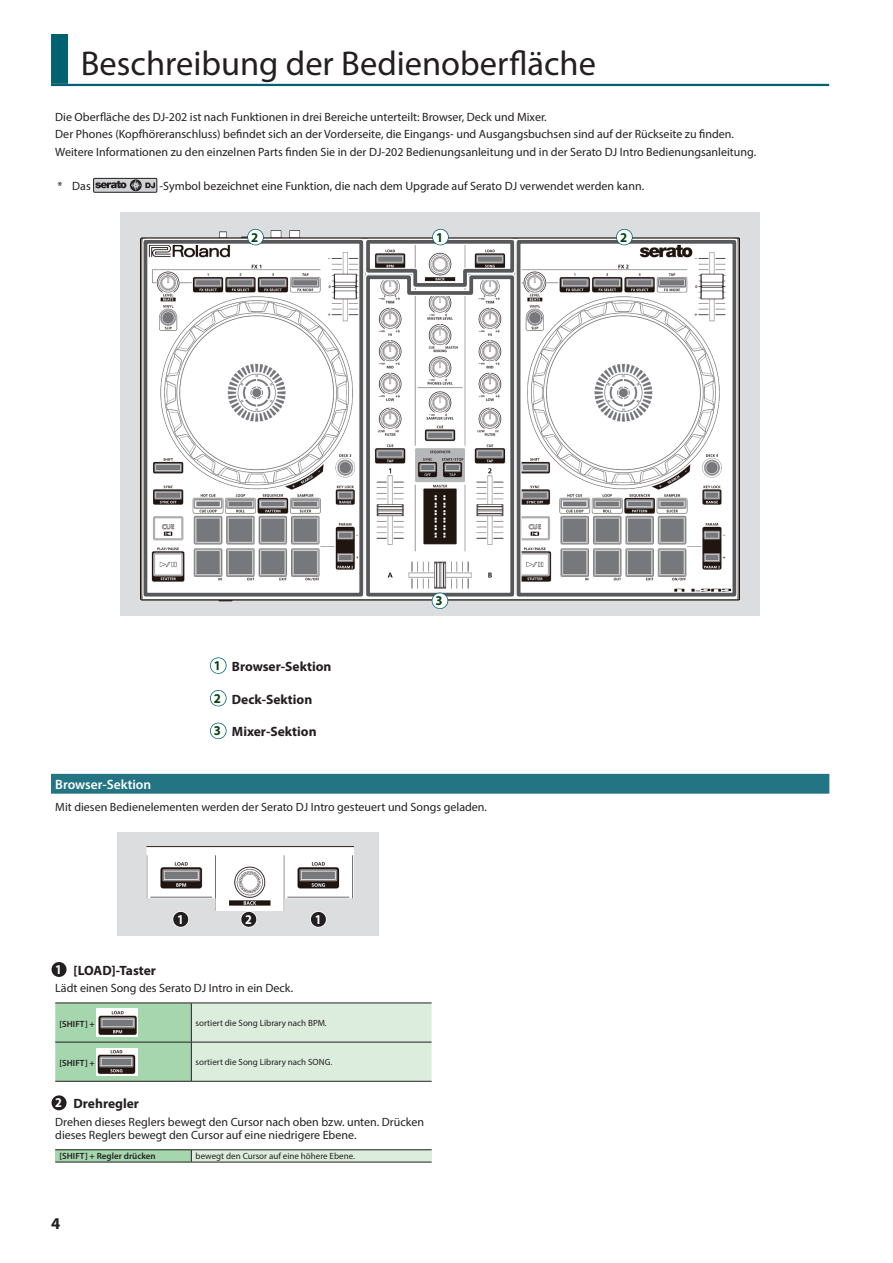
<style>
.page{position:relative;width:893px;height:1263px;background:#fff}
.page>*{position:absolute;margin:0;border:0;box-sizing:border-box;transform-origin:0 0}
.t1{font:34.5px "Myriad Pro";color:#231f20}
.t2{font:700 16.5px "Myriad Pro";color:#231f20}
.t3{font:700 13.5px "Myriad Pro";color:#231f20}
.t4{font:600 13.5px "Myriad Pro";color:#fff}
.t5{font:700 13.5px "Myriad Pro";color:#004415;scale:.95 1}
.t6{font:700 13.5px "Myriad Pro";color:#fff;scale:.9 1}
.t7{font:12px/17.7px "Myriad Pro";color:#231f20}
.t8{font:9px "Myriad Pro";color:#231f20}
.t9{font:600 9px "Myriad Pro";color:#231f20}
.s1{color:#004415}
.s2{color:#fff}
</style>
<div class="page">
<div style="left:51px;top:34px;width:17px;height:50px;background:#006270"></div>
<hr style="left:51px;top:84px;width:778px;height:2px;background:#006270">
<div style="left:93px;top:178px;width:64px;height:14px;border:1px solid #231f20"></div>
<svg style="left:95px;top:179px;width:60px;height:12px"></svg>
<div style="left:120px;top:212px;width:640px;height:404px;background:#dcdddf"></div>
<img style="left:141px;top:228px;width:599px;height:375px">
<svg style="left:218px;top:657px;width:9px;height:17px"></svg>
<svg style="left:218px;top:690px;width:9px;height:16px"></svg>
<svg style="left:218px;top:723px;width:9px;height:16px"></svg>
<div style="left:142px;top:239px;width:222px;height:359px;border:6px solid #fff"></div>
<div style="left:516px;top:239px;width:221px;height:359px;border:6px solid #fff"></div>
<svg style="left:364px;top:291px;width:152px;height:307px;background:#d6d5d5"></svg>
<div style="left:144px;top:240px;width:219px;height:356px;border:4px solid #57585a"></div>
<div style="left:517px;top:240px;width:219px;height:356px;border:4px solid #57585a"></div>
<svg style="left:362px;top:229px;width:156px;height:62px"></svg>
<svg style="left:255px;top:229px;width:13px;height:16px"></svg>
<svg style="left:624px;top:229px;width:13px;height:16px"></svg>
<svg style="left:440px;top:592px;width:12px;height:17px"></svg>
<div style="left:51px;top:774px;width:778px;height:19px;background:#247584"></div>
<svg style="left:59px;top:962px;width:8px;height:15px"></svg>
<svg style="left:59px;top:1095px;width:8px;height:16px"></svg>
<div style="left:117px;top:832px;width:262px;height:104px;background:#dcdddf"></div>
<img style="left:146px;top:846px;width:208px;height:65px">
<svg style="left:249px;top:911px;width:8px;height:16px"></svg>
<svg style="left:181px;top:911px;width:8px;height:16px"></svg>
<svg style="left:318px;top:911px;width:9px;height:16px"></svg>
<svg style="left:55px;top:1004px;width:377px;height:77px;background:#cae4cd"></svg>
<hr style="left:55px;top:1003px;width:136px;height:1px;background:#231f20">
<hr style="left:55px;top:1042px;width:136px;height:1px;background:#231f20">
<hr style="left:55px;top:1081px;width:136px;height:1px;background:#231f20">
<hr style="left:191px;top:1003px;width:241px;height:1px;background:#231f20">
<hr style="left:191px;top:1003px;width:1px;height:39px;background:#231f20">
<hr style="left:191px;top:1042px;width:241px;height:1px;background:#231f20">
<hr style="left:191px;top:1042px;width:1px;height:39px;background:#231f20">
<hr style="left:191px;top:1081px;width:241px;height:1px;background:#231f20">
<img style="left:97px;top:1009px;width:40px;height:27px">
<img style="left:97px;top:1048px;width:40px;height:27px">
<div style="left:55px;top:1150px;width:136px;height:12px;background:#a5d6ae"></div>
<div style="left:191px;top:1150px;width:241px;height:12px;background:#dceddd"></div>
<hr style="left:55px;top:1149px;width:136px;height:1px;background:#231f20">
<hr style="left:191px;top:1149px;width:241px;height:1px;background:#231f20">
<svg style="left:191px;top:1150px;width:1px;height:12px"></svg>
<hr style="left:55px;top:1162px;width:136px;height:1px;background:#231f20">
<hr style="left:191px;top:1162px;width:241px;height:1px;background:#231f20">
<h1 class="t1" style="left:81px;top:42px;width:517px">Beschreibung der Bedienoberfläche</h1>
<p class="t7" style="left:55px;top:108px;width:702px">Die Oberfläche des DJ-202 ist nach Funktionen in drei Bereiche unterteilt: Browser, Deck und Mixer.<br>Der Phones (Kopfhöreranschluss) befindet sich an der Vorderseite, die Eingangs- und Ausgangsbuchsen sind auf der Rückseite zu finden.<br>Weitere Informationen zu den einzelnen Parts finden Sie in der DJ-202 Bedienungsanleitung und in der Serato DJ Intro Bedienungsanleitung.</p>
<p class="t7" style="left:57px;top:176px;width:35px">* Das</p>
<p class="t7" style="left:160px;top:176px;width:486px">-Symbol bezeichnet eine Funktion, die nach dem Upgrade auf Serato DJ verwendet werden kann.</p>
<p class="t5" style="left:251px;top:228px;width:9px">2</p>
<p class="t5" style="left:436px;top:228px;width:9px">1</p>
<p class="t5" style="left:620px;top:228px;width:9px">2</p>
<p class="t3" style="left:214px;top:657px;width:119px"><span class="s1">1</span> Browser-Sektion</p>
<p class="t3" style="left:214px;top:690px;width:100px"><span class="s1">2</span> Deck-Sektion</p>
<p class="t3" style="left:214px;top:723px;width:104px"><span class="s1">3</span> Mixer-Sektion</p>
<p class="t5" style="left:436px;top:592px;width:9px">3</p>
<p class="t4" style="left:55px;top:776px;width:97px">Browser-Sektion</p>
<p class="t7" style="left:55px;top:798px;width:433px">Mit diesen Bedienelementen werden der Serato DJ Intro gesteuert und Songs geladen.</p>
<p class="t6" style="left:177px;top:910px;width:9px">1</p>
<p class="t6" style="left:245px;top:910px;width:9px">2</p>
<p class="t6" style="left:315px;top:910px;width:9px">1</p>
<p class="t3" style="left:55px;top:961px;width:102px"><span class="s2">1</span> [LOAD]-Taster</p>
<p class="t7" style="left:55px;top:979px;width:239px">Lädt einen Song des Serato DJ Intro in ein Deck.</p>
<p class="t9" style="left:60px;top:1018px;width:37px">[SHIFT] +</p>
<p class="t8" style="left:196px;top:1017px;width:133px">sortiert die Song Library nach BPM.</p>
<p class="t9" style="left:60px;top:1057px;width:37px">[SHIFT] +</p>
<p class="t8" style="left:196px;top:1056px;width:138px">sortiert die Song Library nach SONG.</p>
<p class="t3" style="left:55px;top:1095px;width:85px"><span class="s2">2</span> Drehregler</p>
<p class="t7" style="left:55px;top:1115px;width:370px;line-height:13.5px">Drehen dieses Reglers bewegt den Cursor nach oben bzw. unten. Drücken dieses Reglers bewegt den Cursor auf eine niedrigere Ebene.</p>
<p class="t9" style="left:60px;top:1150px;width:98px">[SHIFT] + Regler drücken</p>
<p class="t8" style="left:196px;top:1150px;width:161px">bewegt den Cursor auf eine höhere Ebene.</p>
<h2 class="t2" style="left:51px;top:1212px;width:11px">4</h2>
</div>
